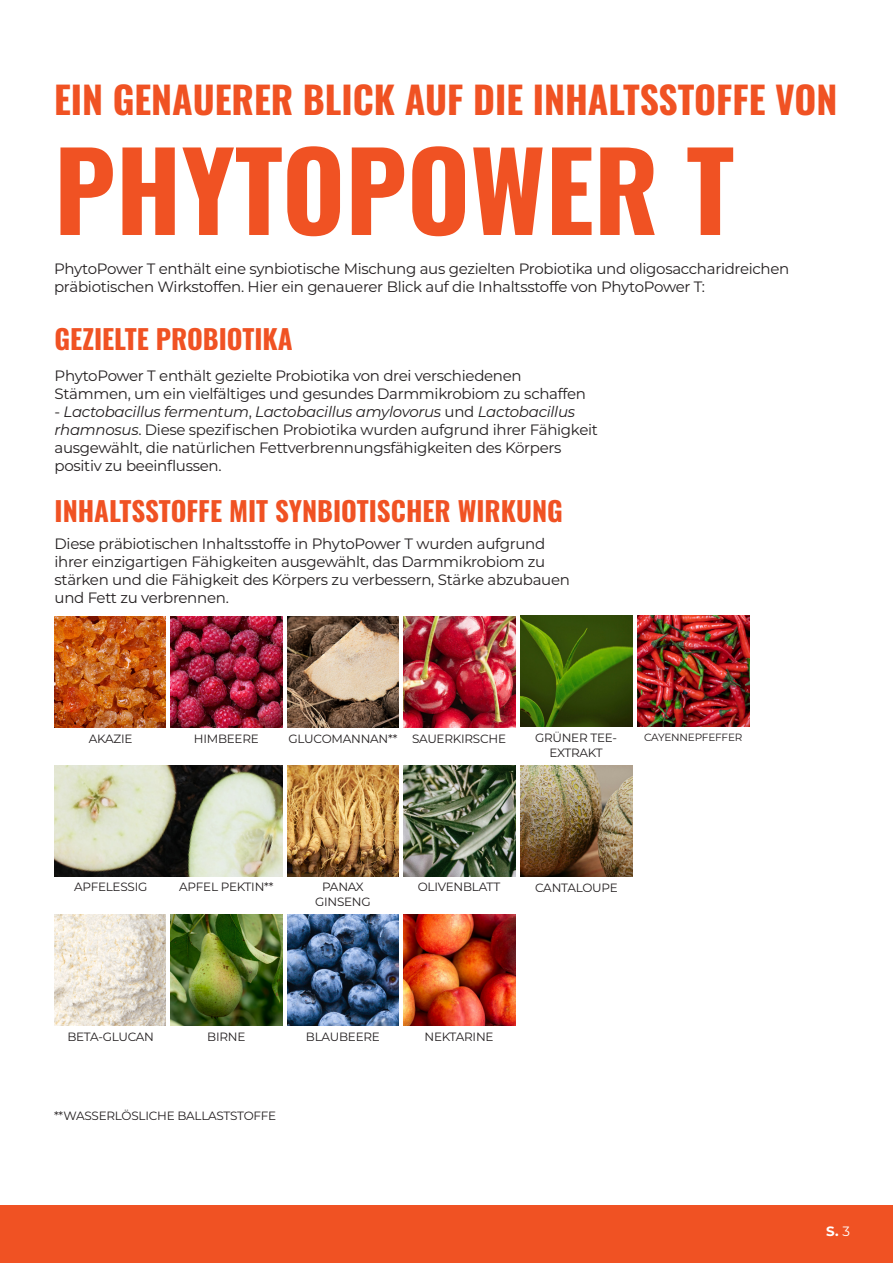
<style>
.page{position:relative;width:893px;height:1263px;background:#fff}
.page>*{position:absolute;margin:0;border:0;box-sizing:border-box;transform-origin:0 0}
.t1{font:108px "Oswald";color:#f05223}
.t2{font:37.5px "Oswald";color:#f05223}
.t3{font:27px "Oswald";color:#f05223}
.t4{font:15px/18px "Montserrat";letter-spacing:-.02em;color:#231f20}
.t5{font:100 13.5px "Montserrat";color:#fff}
.t6{font:12px/14.4px "Montserrat";letter-spacing:-.02em;color:#231f20;text-align:center}
.t7{font:10.5px "Montserrat";letter-spacing:-.02em;color:#231f20}
.s1{font-style:italic}
.s2{font-weight:400}
</style>
<div class="page">
<div style="left:0;top:1205px;width:893px;height:58px;background:#f05223"></div>
<img style="left:54px;top:616px;width:112px;height:112px">
<img style="left:54px;top:765px;width:228px;height:112px">
<img style="left:54px;top:914px;width:112px;height:112px">
<img style="left:171px;top:616px;width:111px;height:112px">
<img style="left:171px;top:914px;width:111px;height:112px">
<img style="left:520px;top:765px;width:112px;height:112px">
<img style="left:287px;top:616px;width:112px;height:112px">
<img style="left:287px;top:765px;width:112px;height:112px">
<img style="left:287px;top:914px;width:112px;height:112px">
<img style="left:637px;top:615px;width:112px;height:112px">
<img style="left:404px;top:616px;width:111px;height:112px">
<img style="left:404px;top:765px;width:111px;height:112px">
<img style="left:404px;top:914px;width:111px;height:112px">
<img style="left:520px;top:615px;width:112px;height:112px">
<p class="t2" style="left:54px;top:67px;width:785px">EIN GENAUERER BLICK AUF DIE INHALTSSTOFFE VON</p>
<p class="t1" style="left:54px;top:95px;width:682px">PHYTOPOWER T</p>
<p class="t4" style="left:54px;top:259px;width:737px">PhytoPower T enthält eine synbiotische Mischung aus gezielten Probiotika und oligosaccharidreichen präbiotischen Wirkstoffen. Hier ein genauerer Blick auf die Inhaltsstoffe von PhytoPower T:</p>
<p class="t3" style="left:55px;top:315px;width:240px">GEZIELTE PROBIOTIKA</p>
<p class="t4" style="left:55px;top:366px;width:533px">PhytoPower T enthält gezielte Probiotika von drei verschiedenen<br>Stämmen, um ein vielfältiges und gesundes Darmmikrobiom zu schaffen</p>
<p class="t4" style="left:55px;top:402px;width:545px">- <span class="s1">Lactobacillus fermentum</span>, <span class="s1">Lactobacillus amylovorus</span> und <span class="s1">Lactobacillus rhamnosus</span>. Diese spezifischen Probiotika wurden aufgrund ihrer Fähigkeit ausgewählt, die natürlichen Fettverbrennungsfähigkeiten des Körpers positiv zu beeinflussen.</p>
<p class="t3" style="left:55px;top:487px;width:510px">INHALTSSTOFFE MIT SYNBIOTISCHER WIRKUNG</p>
<p class="t4" style="left:55px;top:534px;width:517px">Diese präbiotischen Inhaltsstoffe in PhytoPower T wurden aufgrund ihrer einzigartigen Fähigkeiten ausgewählt, das Darmmikrobiom zu stärken und die Fähigkeit des Körpers zu verbessern, Stärke abzubauen und Fett zu verbrennen.</p>
<p class="t6" style="left:89px;top:731px;width:45px">AKAZIE</p>
<p class="t6" style="left:194px;top:731px;width:66px">HIMBEERE</p>
<p class="t6" style="left:289px;top:731px;width:110px">GLUCOMANNAN**</p>
<p class="t6" style="left:412px;top:731px;width:95px">SAUERKIRSCHE</p>
<p class="t6" style="left:535px;top:730px;width:83px">GRÜNER TEE-<br>EXTRAKT</p>
<p class="t7" style="left:644px;top:730px;width:100px">CAYENNEPFEFFER</p>
<p class="t6" style="left:74px;top:879px;width:75px">APFELESSIG</p>
<p class="t6" style="left:179px;top:879px;width:96px">APFEL PEKTIN**</p>
<p class="t6" style="left:322px;top:879px;width:43px">PANAX</p>
<p class="t6" style="left:315px;top:894px;width:57px">GINSENG</p>
<p class="t6" style="left:418px;top:879px;width:84px">OLIVENBLATT</p>
<p class="t6" style="left:535px;top:880px;width:84px">CANTALOUPE</p>
<p class="t6" style="left:67px;top:1029px;width:88px">BETA-GLUCAN</p>
<p class="t6" style="left:207px;top:1029px;width:40px">BIRNE</p>
<p class="t6" style="left:54px;top:1108px;width:224px">**WASSERLÖSLICHE BALLASTSTOFFE</p>
<p class="t6" style="left:306px;top:1029px;width:75px">BLAUBEERE</p>
<p class="t6" style="left:424px;top:1029px;width:71px">NEKTARINE</p>
<p class="t5" style="left:826px;top:1222px;width:25px">S. <span class="s2">3</span></p>
</div>
